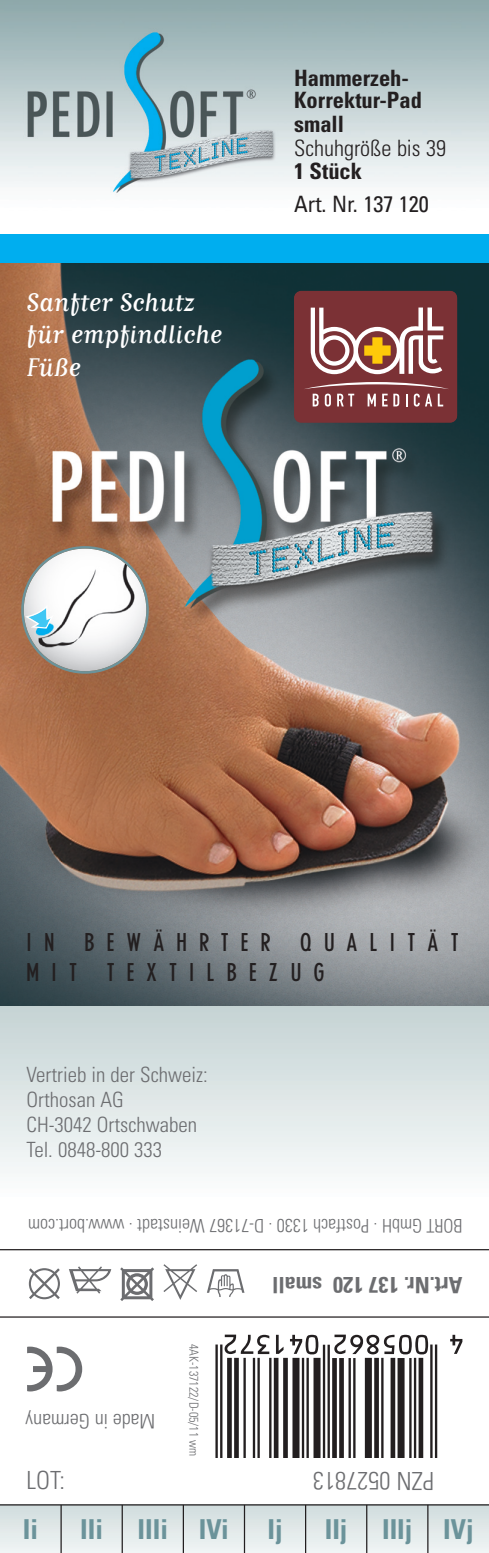
<style>
.page{position:relative;width:489px;height:1553px;background:#fff}
.page>*{position:absolute;margin:0;border:0;box-sizing:border-box;transform-origin:0 0}
.t1{font:30px/32.5px "Matrix Script";color:#fff}
.t2{font:700 condensed 27.5px "Univers";color:#6b939a}
.t3{font:300 condensed 25px/30px "AT Erbar";letter-spacing:.505em;color:#231f20}
.t4{font:300 condensed 25px "Univers";color:#6c6d70}
.t5{font:700 condensed 22.5px/23.2px "Univers";color:#231f20}
.t6{font:700 condensed 22.5px "Univers";color:#6c6d70}
.t7{font:300 condensed 22.5px "Univers";color:#231f20}
.t8{font:condensed 22.5px "Univers";color:#231f20}
.t9{font:300 condensed 21px/25px "Univers";color:#6c6d70}
.t10{font:300 condensed 20px "Univers";color:#6c6d70}
.t11{font:300 condensed 18.75px "Univers";color:#6c6d70;scale:.96 1}
.t12{font:300 condensed 12.5px "Univers";color:#6c6d70}
</style>
<div class="page">
<img style="left:0;top:0;width:489px;height:195px">
<img style="left:0;top:262px;width:489px;height:745px">
<div style="left:0;top:234px;width:489px;height:28px;background:#00aeef"></div>
<div style="left:0;top:1007px;width:489px;height:191px;background:linear-gradient(to bottom,#c5d3d4,#fcfdfd)"></div>
<div style="left:0;top:1197px;width:489px;height:306px;background:#fff"></div>
<svg style="left:450px;top:1334px;width:12px;height:19px"></svg>
<hr style="left:430px;top:1344px;width:3px;height:113px;background:#231f20">
<hr style="left:435px;top:1344px;width:2px;height:113px;background:#231f20">
<svg style="left:332px;top:1334px;width:96px;height:123px"></svg>
<hr style="left:323px;top:1344px;width:2px;height:113px;background:#231f20">
<hr style="left:328px;top:1344px;width:2px;height:113px;background:#231f20">
<svg style="left:225px;top:1334px;width:96px;height:123px"></svg>
<hr style="left:215px;top:1344px;width:3px;height:113px;background:#231f20">
<hr style="left:220px;top:1344px;width:2px;height:113px;background:#231f20">
<hr style="left:0;top:1316px;width:489px;height:1px;background:#231f20">
<hr style="left:0;top:1249px;width:489px;height:1px;background:#231f20">
<svg style="left:27px;top:1346px;width:55px;height:45px"></svg>
<svg style="left:21px;top:546px;width:128px;height:127px"></svg>
<svg style="left:120px;top:1267px;width:34px;height:34px"></svg>
<svg style="left:69px;top:1266px;width:42px;height:27px"></svg>
<svg style="left:29px;top:1268px;width:31px;height:31px"></svg>
<svg style="left:207px;top:1269px;width:37px;height:28px"></svg>
<svg style="left:163px;top:1264px;width:34px;height:35px"></svg>
<svg style="left:294px;top:291px;width:163px;height:131px;background:#935555"></svg>
<div style="left:0;top:1504px;width:489px;height:48px;background:linear-gradient(to bottom,#cfdbdc,#eff3f3)"></div>
<hr style="left:0;top:1504px;width:489px;height:1px;background:#231f20">
<hr style="left:60px;top:1504px;width:2px;height:48px;background:#231f20">
<hr style="left:122px;top:1504px;width:1px;height:48px;background:#231f20">
<hr style="left:183px;top:1504px;width:1px;height:48px;background:#231f20">
<hr style="left:244px;top:1504px;width:1px;height:48px;background:#231f20">
<hr style="left:305px;top:1504px;width:1px;height:48px;background:#231f20">
<hr style="left:366px;top:1504px;width:1px;height:48px;background:#231f20">
<hr style="left:427px;top:1504px;width:1px;height:48px;background:#231f20">
<h1 class="t1" style="left:27px;top:284px;width:197px">Sanfter Schutz für empfindliche<br>Füße</h1>
<p class="t5" style="left:294px;top:68px;width:129px">Hammerzeh-<br>Korrektur-Pad small</p>
<p class="t7" style="left:294px;top:139px;width:154px">Schuhgröße bis 39</p>
<p class="t5" style="left:294px;top:162px;width:69px">1 Stück</p>
<p class="t8" style="left:294px;top:196px;width:136px">Art. Nr. 137 120</p>
<p class="t3" style="left:27px;top:928px;width:433px">IN BEWÄHRTER QUALITÄT<br>MIT TEXTILBEZUG</p>
<p class="t9" style="left:27px;top:1064px;width:183px">Vertrieb in der Schweiz:<br>Orthosan AG<br>CH-3042 Ortschwaben<br>Tel. 0848-800 333</p>
<p class="t11" style="left:462px;top:1232px;width:454px;rotate:-180deg">BORT GmbH · Postfach 1330 · D-71367 Weinstadt · www.bort.com</p>
<p class="t10" style="left:155px;top:1428px;width:131px;rotate:-180deg">Made in Germany</p>
<p class="t4" style="left:27px;top:1471px;width:40px">LOT:</p>
<p class="t12" style="left:198px;top:1343px;width:114px;rotate:90deg">4AK-137122/D-05/11 wm</p>
<p class="t6" style="left:462px;top:1293px;width:192px;rotate:-180deg">Art.Nr. 137 120 small</p>
<p class="t4" style="left:434px;top:1489px;width:123px;rotate:-180deg">PZN 0527813</p>
<h2 class="t2" style="left:23px;top:1518px;width:17px">Ii</h2>
<h2 class="t2" style="left:80px;top:1518px;width:24px">IIi</h2>
<h2 class="t2" style="left:138px;top:1518px;width:93px">IIIi IVi</h2>
<h2 class="t2" style="left:267px;top:1518px;width:17px">Ij</h2>
<h2 class="t2" style="left:325px;top:1518px;width:24px">IIj</h2>
<h2 class="t2" style="left:382px;top:1518px;width:93px">IIIj IVj</h2>
</div>
